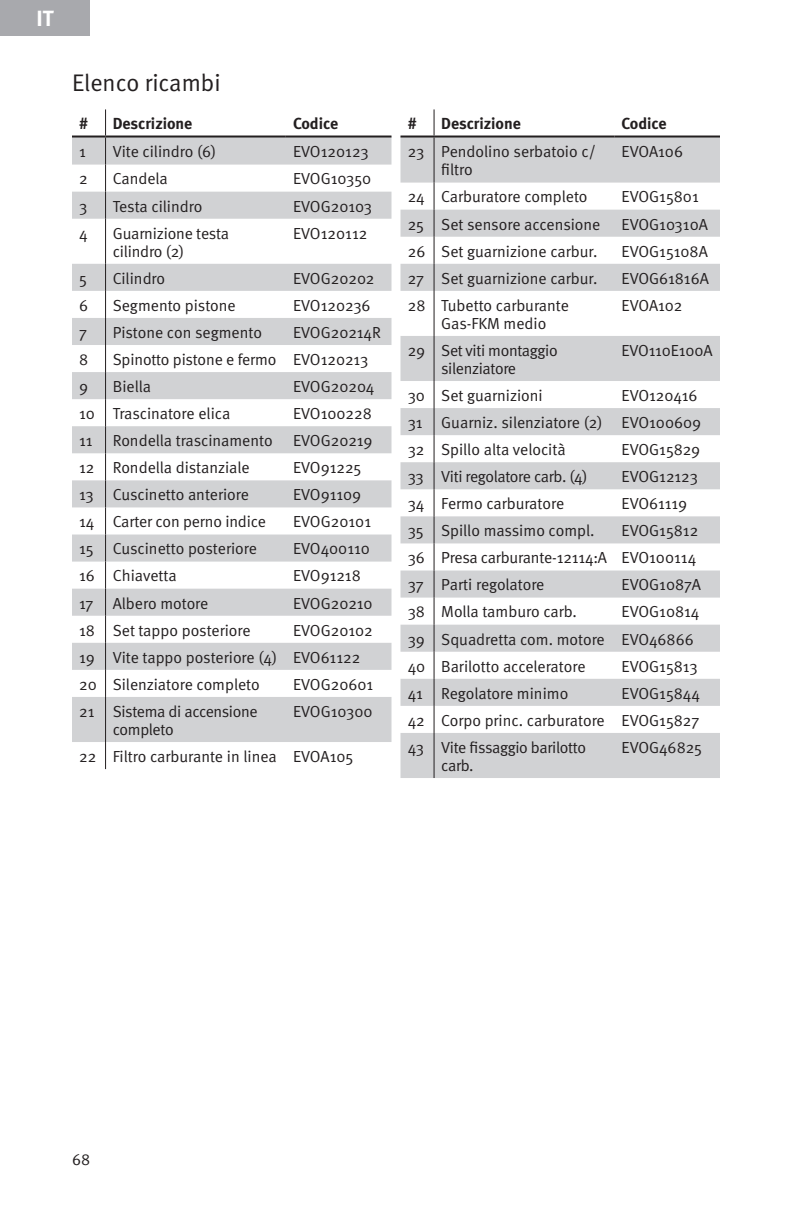
<style>
.page{position:relative;width:792px;height:1224px;background:#fff}
.page>*{position:absolute;margin:0;border:0;box-sizing:border-box;transform-origin:0 0}
.t1{font:24px "Meta Normal";color:#231f20}
.t2{font:700 22px "Meta";color:#fff}
.t3{font:16px/27px "Meta Normal";color:#231f20}
.t4{font:16px/18px "Meta Normal";letter-spacing:-.025em;color:#231f20}
.t5{font:700 16px "Meta";color:#231f20}
.t6{font:16px/18px "Meta Normal";letter-spacing:-.02em;color:#231f20;text-align:center}
</style>
<div class="page">
<div style="left:0;top:0;width:90px;height:36px;background:#a8a9ad"></div>
<svg style="left:72px;top:138px;width:320px;height:604px;fill:#d1d2d4"></svg>
<hr style="left:105px;top:219px;width:1px;height:45px;background:#231f20">
<svg style="left:105px;top:264px;width:1px;height:433px"></svg>
<hr style="left:105px;top:697px;width:1px;height:45px;background:#231f20">
<svg style="left:105px;top:742px;width:1px;height:27px"></svg>
<svg style="left:105px;top:109px;width:1px;height:110px"></svg>
<hr style="left:72px;top:136px;width:34px;height:2px;background:#231f20">
<hr style="left:106px;top:136px;width:180px;height:2px;background:#231f20">
<hr style="left:286px;top:136px;width:106px;height:2px;background:#231f20">
<svg style="left:400px;top:138px;width:320px;height:640px;fill:#d1d2d4"></svg>
<hr style="left:434px;top:138px;width:1px;height:45px;background:#231f20">
<svg style="left:434px;top:109px;width:1px;height:27px"></svg>
<svg style="left:434px;top:183px;width:1px;height:108px"></svg>
<hr style="left:434px;top:291px;width:1px;height:45px;background:#231f20">
<hr style="left:434px;top:336px;width:1px;height:45px;background:#231f20">
<svg style="left:434px;top:381px;width:1px;height:352px"></svg>
<hr style="left:434px;top:733px;width:1px;height:45px;background:#231f20">
<hr style="left:400px;top:136px;width:34px;height:2px;background:#231f20">
<hr style="left:434px;top:136px;width:180px;height:2px;background:#231f20">
<hr style="left:614px;top:136px;width:106px;height:2px;background:#231f20">
<h2 class="t2" style="left:36px;top:5px;width:19px">IT</h2>
<h1 class="t1" style="left:72px;top:69px;width:150px">Elenco ricambi</h1>
<p class="t5" style="left:79px;top:114px;width:10px">#</p>
<p class="t5" style="left:113px;top:114px;width:81px">Descrizione</p>
<p class="t5" style="left:293px;top:114px;width:47px">Codice</p>
<p class="t3" style="left:79px;top:138px;width:8px">1</p>
<p class="t3" style="left:113px;top:138px;width:105px">Vite cilindro (6)</p>
<p class="t3" style="left:293px;top:138px;width:77px">EVO120123</p>
<p class="t3" style="left:79px;top:165px;width:10px">2</p>
<p class="t3" style="left:113px;top:165px;width:57px">Candela</p>
<p class="t3" style="left:293px;top:165px;width:80px">EVOG10350</p>
<p class="t3" style="left:79px;top:192px;width:10px">3</p>
<p class="t3" style="left:113px;top:192px;width:91px">Testa cilindro</p>
<p class="t3" style="left:293px;top:192px;width:81px">EVOG20103</p>
<p class="t3" style="left:79px;top:219px;width:10px">4</p>
<p class="t3" style="left:113px;top:224px;width:118px;line-height:18px">Guarnizione testa cilindro (2)</p>
<p class="t3" style="left:293px;top:219px;width:76px">EVO120112</p>
<p class="t3" style="left:79px;top:264px;width:9px">5</p>
<p class="t3" style="left:113px;top:264px;width:54px">Cilindro</p>
<p class="t3" style="left:293px;top:264px;width:83px">EVOG20202</p>
<p class="t3" style="left:79px;top:292px;width:11px">6</p>
<p class="t3" style="left:113px;top:292px;width:125px">Segmento pistone</p>
<p class="t3" style="left:293px;top:292px;width:79px">EVO120236</p>
<p class="t3" style="left:79px;top:319px;width:9px">7</p>
<p class="t3" style="left:113px;top:319px;width:151px">Pistone con segmento</p>
<p class="t3" style="left:293px;top:319px;width:89px">EVOG20214R</p>
<p class="t3" style="left:79px;top:346px;width:11px">8</p>
<p class="t3" style="left:113px;top:346px;width:257px">Spinotto pistone e fermo EVO120213</p>
<p class="t3" style="left:79px;top:373px;width:11px">9</p>
<p class="t3" style="left:113px;top:373px;width:40px">Biella</p>
<p class="t3" style="left:293px;top:373px;width:83px">EVOG20204</p>
<p class="t3" style="left:79px;top:400px;width:153px">10 Trascinatore elica</p>
<p class="t3" style="left:293px;top:400px;width:80px">EVO100228</p>
<p class="t3" style="left:79px;top:427px;width:15px">11</p>
<p class="t3" style="left:113px;top:427px;width:161px">Rondella trascinamento</p>
<p class="t3" style="left:293px;top:427px;width:81px">EVOG20219</p>
<p class="t3" style="left:79px;top:454px;width:172px">12 Rondella distanziale</p>
<p class="t3" style="left:293px;top:454px;width:70px">EVO91225</p>
<p class="t3" style="left:79px;top:481px;width:171px">13 Cuscinetto anteriore</p>
<p class="t3" style="left:293px;top:481px;width:70px">EVO91109</p>
<p class="t3" style="left:79px;top:508px;width:188px">14 Carter con perno indice</p>
<p class="t3" style="left:293px;top:508px;width:80px">EVOG20101</p>
<p class="t3" style="left:79px;top:535px;width:179px">15 Cuscinetto posteriore</p>
<p class="t3" style="left:293px;top:535px;width:79px">EVO400110</p>
<p class="t3" style="left:79px;top:562px;width:99px">16 Chiavetta</p>
<p class="t3" style="left:293px;top:562px;width:69px">EVO91218</p>
<p class="t3" style="left:79px;top:589px;width:131px">17 Albero motore</p>
<p class="t3" style="left:293px;top:589px;width:81px">EVOG20210</p>
<p class="t3" style="left:79px;top:616px;width:173px">18 Set tappo posteriore</p>
<p class="t3" style="left:79px;top:616px;width:295px;text-indent:214px">EVOG20102<br>19 Vite tappo posteriore (4) EVO61122<br>20 Silenziatore completo</p>
<p class="t3" style="left:293px;top:671px;width:82px">EVOG20601</p>
<p class="t4" style="left:113px;top:702px;width:146px;text-indent:-34px">21 Sistema di accensione completo</p>
<p class="t3" style="left:293px;top:698px;width:81px">EVOG10300</p>
<p class="t3" style="left:79px;top:743px;width:276px">22 Filtro carburante in linea EVOA105</p>
<p class="t5" style="left:408px;top:114px;width:10px">#</p>
<p class="t5" style="left:441px;top:114px;width:81px">Descrizione</p>
<p class="t5" style="left:622px;top:114px;width:47px">Codice</p>
<p class="t3" style="left:441px;top:143px;width:156px;line-height:18px;text-indent:-34px">23 Pendolino serbatoio c/ filtro</p>
<p class="t3" style="left:622px;top:138px;width:63px">EVOA106</p>
<p class="t3" style="left:408px;top:183px;width:181px">24 Carburatore completo</p>
<p class="t3" style="left:622px;top:183px;width:79px">EVOG15801</p>
<p class="t3" style="left:408px;top:210px;width:194px">25 Set sensore accensione</p>
<p class="t3" style="left:622px;top:210px;width:88px">EVOG10310A</p>
<p class="t3" style="left:408px;top:237px;width:191px">26 Set guarnizione carbur.</p>
<p class="t3" style="left:622px;top:237px;width:88px">EVOG15108A</p>
<p class="t3" style="left:408px;top:264px;width:191px">27 Set guarnizione carbur.</p>
<p class="t3" style="left:622px;top:264px;width:89px">EVOG61816A</p>
<p class="t3" style="left:441px;top:296px;width:129px;line-height:18px;text-indent:-34px">28 Tubetto carburante<br>Gas-FKM medio</p>
<p class="t3" style="left:622px;top:292px;width:63px">EVOA102</p>
<p class="t6" style="left:408px;top:341px;width:152px">29 Set viti montaggio silenziatore</p>
<p class="t3" style="left:622px;top:337px;width:92px">EVO110E100A</p>
<p class="t3" style="left:408px;top:382px;width:137px">30 Set guarnizioni</p>
<p class="t3" style="left:408px;top:382px;width:295px;text-indent:214px">EVO120416<br>31 Guarniz. silenziatore (2) EVO100609<br>32 Spillo alta velocità</p>
<p class="t3" style="left:622px;top:436px;width:80px">EVOG15829</p>
<p class="t4" style="left:408px;top:467px;width:181px">33 Viti regolatore carb. (4)</p>
<p class="t3" style="left:622px;top:463px;width:78px">EVOG12123</p>
<p class="t3" style="left:408px;top:490px;width:158px">34 Fermo carburatore</p>
<p class="t3" style="left:622px;top:490px;width:67px">EVO61119</p>
<p class="t3" style="left:408px;top:517px;width:188px">35 Spillo massimo compl.</p>
<p class="t3" style="left:408px;top:517px;width:292px;text-indent:214px">EVOG15812<br>36 Presa carburante-12114:A EVO100114<br>37 Parti regolatore</p>
<p class="t3" style="left:622px;top:571px;width:81px">EVOG1087A</p>
<p class="t3" style="left:408px;top:598px;width:171px">38 Molla tamburo carb.</p>
<p class="t3" style="left:408px;top:598px;width:293px;text-indent:214px">EVOG10814<br>39 Squadretta com. motore EVO46866<br>40 Barilotto acceleratore</p>
<p class="t3" style="left:622px;top:652px;width:78px">EVOG15813</p>
<p class="t3" style="left:408px;top:679px;width:162px">41 Regolatore minimo</p>
<p class="t3" style="left:408px;top:679px;width:294px;text-align:justify;text-indent:214px">EVOG15844<br>42 Corpo princ. carburatore EVOG15827<br>43 Vite fissaggio barilotto</p>
<p class="t3" style="left:441px;top:752px;width:34px">carb.</p>
<p class="t3" style="left:622px;top:734px;width:82px">EVOG46825</p>
<p class="t3" style="left:72px;top:1146px;width:20px">68</p>
</div>
